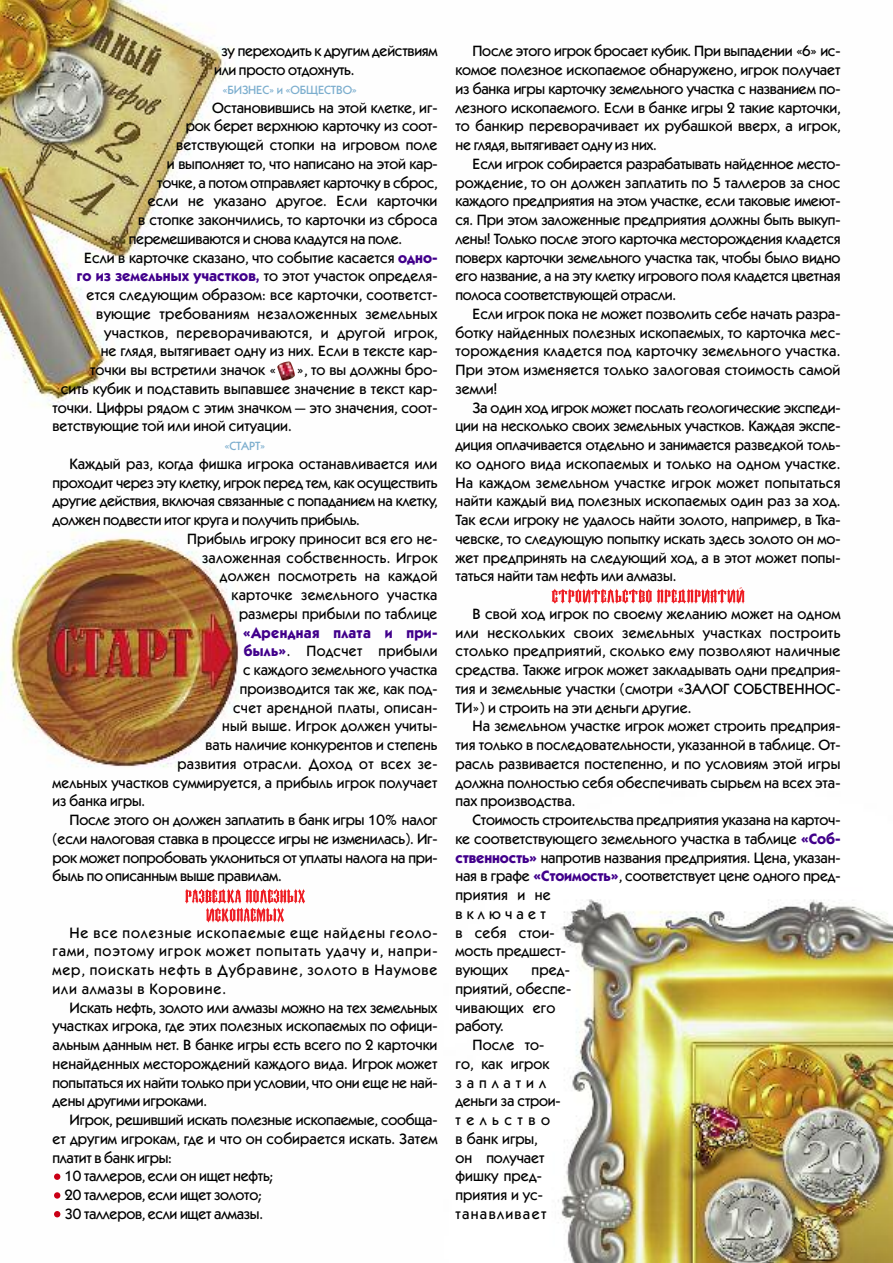
<style>
.page{position:relative;width:893px;height:1263px;background:#fff}
.page>*{position:absolute;margin:0;border:0;box-sizing:border-box;transform-origin:0 0}
.t1{font:500 15px/18.8px "Kabel C";color:#000;text-align:justify}
.t2{font:500 15px "Kabel C";letter-spacing:.025em;color:#000}
.t3{font:700 15px "Kabel C";color:#41008b}
.t4{font:700 15px "Kabel C";letter-spacing:.025em;color:#41008b}
.t5{font:500 15px "Kabel C";letter-spacing:.09em;color:#000}
.t6{font:500 15px "Kabel C";letter-spacing:.33em;color:#000}
.t7{font:500 15px "Kabel C";letter-spacing:.365em;color:#000}
.t8{font:500 12px "Kabel C";letter-spacing:-.015em;color:#7caece}
.s1{font-weight:700;color:#41008b}
.s2{font-weight:500;color:#000}
</style>
<div class="page">
<img style="left:0;top:0;width:893px;height:1263px">
<svg style="left:185px;top:889px;width:120px;height:33px"></svg>
<svg style="left:551px;top:587px;width:194px;height:17px"></svg>
<svg style="left:54px;top:1211px;width:6px;height:6px"></svg>
<div style="left:54px;top:1192px;width:6px;height:7px;background:#ca0016;border-radius:50%"></div>
<div style="left:54px;top:1173px;width:6px;height:7px;background:#ca0016;border-radius:50%"></div>
<img style="left:277px;top:361px;width:18px;height:19px">
<p class="t1" style="left:214px;top:42px;width:225px;text-indent:7px">зу переходить к другим действиям или просто отдохнуть.</p>
<p class="t8" style="left:222px;top:83px;width:137px">«БИЗНЕС» и «ОБЩЕСТВО»</p>
<p class="t1" style="left:212px;top:98px;width:227px">Остановившись на этой клетке, иг-</p>
<p class="t1" style="left:186px;top:117px;width:253px">рок берет верхнюю карточку из соот-</p>
<p class="t1" style="left:176px;top:135px;width:263px">ветствующей стопки на игровом поле</p>
<p class="t1" style="left:167px;top:154px;width:272px">и выполняет то, что написано на этой кар-</p>
<p class="t1" style="left:157px;top:173px;width:282px">точке, а потом отправляет карточку в сброс,</p>
<p class="t1" style="left:148px;top:192px;width:291px">если не указано другое. Если карточки</p>
<p class="t1" style="left:138px;top:210px;width:301px">в стопке закончились, то карточки из сброса</p>
<p class="t1" style="left:129px;top:229px;width:275px">перемешиваются и снова кладутся на поле.</p>
<p class="t1" style="left:84px;top:248px;width:355px">Если в карточке сказано, что событие касается <span class="s1">одно-</span></p>
<p class="t3" style="left:77px;top:267px;width:362px">го из земельных участков, <span class="s2">то этот участок определя-</span></p>
<p class="t1" style="left:86px;top:285px;width:352px">ется следующим образом: все карточки, соответст-</p>
<p class="t2" style="left:96px;top:305px;width:343px">вующие требованиям незаложенных земельных</p>
<p class="t2" style="left:104px;top:324px;width:335px">участков, переворачиваются, и другой игрок,</p>
<p class="t1" style="left:101px;top:342px;width:338px">не глядя, вытягивает одну из них. Если в тексте кар-</p>
<p class="t1" style="left:90px;top:360px;width:187px">точки вы встретили значок «</p>
<p class="t1" style="left:297px;top:360px;width:142px">», то вы должны бро-</p>
<p class="t1" style="left:61px;top:379px;width:378px">сить кубик и подставить выпавшее значение в текст кар-</p>
<p class="t1" style="left:53px;top:398px;width:386px">точки. Цифры рядом с этим значком — это значения, соот-</p>
<p class="t1" style="left:53px;top:417px;width:241px">ветствующие той или иной ситуации.</p>
<p class="t8" style="left:224px;top:439px;width:43px">«СТАРТ»</p>
<p class="t1" style="left:70px;top:454px;width:369px">Каждый раз, когда фишка игрока останавливается или</p>
<p class="t1" style="left:53px;top:473px;width:386px">проходит через эту клетку, игрок перед тем, как осуществить</p>
<p class="t1" style="left:53px;top:492px;width:386px">другие действия, включая связанные с попаданием на клетку,</p>
<p class="t1" style="left:53px;top:510px;width:309px">должен подвести итог круга и получить прибыль.</p>
<p class="t1" style="left:187px;top:529px;width:252px">Прибыль игроку приносит вся его не-</p>
<p class="t2" style="left:202px;top:549px;width:237px">заложенная собственность. Игрок</p>
<p class="t2" style="left:220px;top:567px;width:219px">должен посмотреть на каждой</p>
<p class="t2" style="left:232px;top:586px;width:207px">карточке земельного участка</p>
<p class="t1" style="left:239px;top:604px;width:200px">размеры прибыли по таблице</p>
<p class="t4" style="left:243px;top:624px;width:196px">«Арендная плата и при-</p>
<p class="t2" style="left:244px;top:642px;width:195px"><span class="s1">быль»</span>. Подсчет прибыли</p>
<p class="t1" style="left:243px;top:660px;width:196px">с каждого земельного участка</p>
<p class="t1" style="left:240px;top:679px;width:199px">производится так же, как под-</p>
<p class="t2" style="left:233px;top:699px;width:206px">счет арендной платы, описан-</p>
<p class="t1" style="left:222px;top:717px;width:217px">ный выше. Игрок должен учиты-</p>
<p class="t1" style="left:206px;top:735px;width:233px">вать наличие конкурентов и степень</p>
<p class="t2" style="left:178px;top:755px;width:261px">развития отрасли. Доход от всех зе-</p>
<p class="t1" style="left:53px;top:773px;width:386px">мельных участков суммируется, а прибыль игрок получает</p>
<p class="t1" style="left:53px;top:792px;width:94px">из банка игры.</p>
<p class="t1" style="left:70px;top:810px;width:369px">После этого он должен заплатить в банк игры 10% налог</p>
<p class="t1" style="left:53px;top:829px;width:386px">(если налоговая ставка в процессе игры не изменилась). Иг-</p>
<p class="t1" style="left:53px;top:848px;width:386px">рок может попробовать уклониться от уплаты налога на при-</p>
<p class="t1" style="left:53px;top:867px;width:231px">быль по описанным выше правилам.</p>
<p class="t1" style="left:53px;top:923px;width:386px;text-indent:17px">Не все полезные ископаемые еще найдены геоло&shy;гами, поэтому игрок может попытать удачу и, напри&shy;мер, поискать нефть в Дубравине, золото в Наумове или алмазы в Коровине.</p>
<p class="t1" style="left:53px;top:998px;width:386px;text-indent:17px">Искать нефть, золото или алмазы можно на тех земельных участках игрока, где этих полезных ископаемых по офици&shy;альным данным нет. В банке игры есть всего по 2 карточки ненайденных месторождений каждого вида. Игрок может попытаться их найти только при условии, что они еще не най&shy;дены другими игроками.</p>
<p class="t1" style="left:70px;top:1110px;width:369px">Игрок, решивший искать полезные ископаемые, сообща-</p>
<p class="t1" style="left:53px;top:1129px;width:386px">ет другим игрокам, где и что он собирается искать. Затем</p>
<p class="t1" style="left:53px;top:1148px;width:121px">платит в банк игры:</p>
<p class="t1" style="left:65px;top:1167px;width:210px">10 таллеров, если он ищет нефть;</p>
<p class="t1" style="left:65px;top:1185px;width:199px">20 таллеров, если ищет золото;</p>
<p class="t1" style="left:65px;top:1204px;width:200px">30 таллеров, если ищет алмазы.</p>
<p class="t1" style="left:455px;top:42px;width:386px;text-indent:17px">После этого игрок бросает кубик. При выпадении «6» ис&shy;комое полезное ископаемое обнаружено, игрок получает из банка игры карточку земельного участка с названием по&shy;лезного ископаемого. Если в банке игры 2 такие карточки, то банкир переворачивает их рубашкой вверх, а игрок, не глядя, вытягивает одну из них.</p>
<p class="t1" style="left:455px;top:154px;width:386px;text-indent:17px">Если игрок собирается разрабатывать найденное место&shy;рождение, то он должен заплатить по 5 таллеров за снос каждого предприятия на этом участке, если таковые имеют&shy;ся. При этом заложенные предприятия должны быть выкуп&shy;лены! Только после этого карточка месторождения кладется поверх карточки земельного участка так, чтобы было видно его название, а на эту клетку игрового поля кладется цветная полоса соответствующей отрасли.</p>
<p class="t1" style="left:455px;top:304px;width:386px;text-indent:17px">Если игрок пока не может позволить себе начать разра&shy;ботку найденных полезных ископаемых, то карточка мес&shy;торождения кладется под карточку земельного участка.<br>При этом изменяется только залоговая стоимость самой земли!</p>
<p class="t1" style="left:455px;top:398px;width:386px;text-indent:17px">За один ход игрок может послать геологические экспеди&shy;ции на несколько своих земельных участков. Каждая экспе&shy;диция оплачивается отдельно и занимается разведкой толь&shy;ко одного вида ископаемых и только на одном участке.<br>На каждом земельном участке игрок может попытаться найти каждый вид полезных ископаемых один раз за ход.<br>Так если игроку не удалось найти золото, например, в Тка&shy;чевске, то следующую попытку искать здесь золото он мо&shy;жет предпринять на следующий ход, а в этот может попы&shy;таться найти там нефть или алмазы.</p>
<p class="t1" style="left:455px;top:604px;width:386px;text-indent:17px">В свой ход игрок по своему желанию может на одном или нескольких своих земельных участках построить столько предприятий, сколько ему позволяют наличные средства. Также игрок может закладывать одни предприя&shy;тия и земельные участки (смотри «ЗАЛОГ СОБСТВЕННОС-ТИ») и строить на эти деньги другие.</p>
<p class="t1" style="left:455px;top:717px;width:386px;text-indent:17px">На земельном участке игрок может строить предприя&shy;тия только в последовательности, указанной в таблице. От&shy;расль развивается постепенно, и по условиям этой игры должна полностью себя обеспечивать сырьем на всех эта&shy;пах производства.</p>
<p class="t1" style="left:455px;top:810px;width:386px;text-align:left;text-indent:17px">Стоимость строительства предприятия указана на карточ&shy;ке соответствующего земельного участка в таблице <span class="s1">«Соб&shy;ственность»</span> напротив названия предприятия. Цена, указан&shy;ная в графе <span class="s1">«Стоимость»</span>, соответствует цене одного пред&shy;приятия и не<br>включает<br>в себя стои-<br>мость предшест-<br>вующих</p>
<p class="t1" style="left:532px;top:960px;width:40px">пред-</p>
<p class="t1" style="left:455px;top:979px;width:117px">приятий, обеспе-</p>
<p class="t1" style="left:455px;top:998px;width:101px">чивающих его</p>
<p class="t1" style="left:455px;top:1017px;width:50px">работу.</p>
<p class="t1" style="left:472px;top:1035px;width:73px">После то-</p>
<p class="t1" style="left:455px;top:1054px;width:95px">го, как игрок</p>
<p class="t6" style="left:455px;top:1074px;width:92px">заплатил</p>
<p class="t1" style="left:455px;top:1092px;width:107px">деньги за строи-</p>
<p class="t7" style="left:455px;top:1111px;width:96px">тельство</p>
<p class="t1" style="left:455px;top:1129px;width:83px">в банк игры,</p>
<p class="t1" style="left:455px;top:1148px;width:91px">он получает</p>
<p class="t1" style="left:455px;top:1167px;width:88px">фишку пред-</p>
<p class="t1" style="left:455px;top:1185px;width:89px">приятия и ус-</p>
<p class="t5" style="left:455px;top:1205px;width:92px">танавливает</p>
</div>
